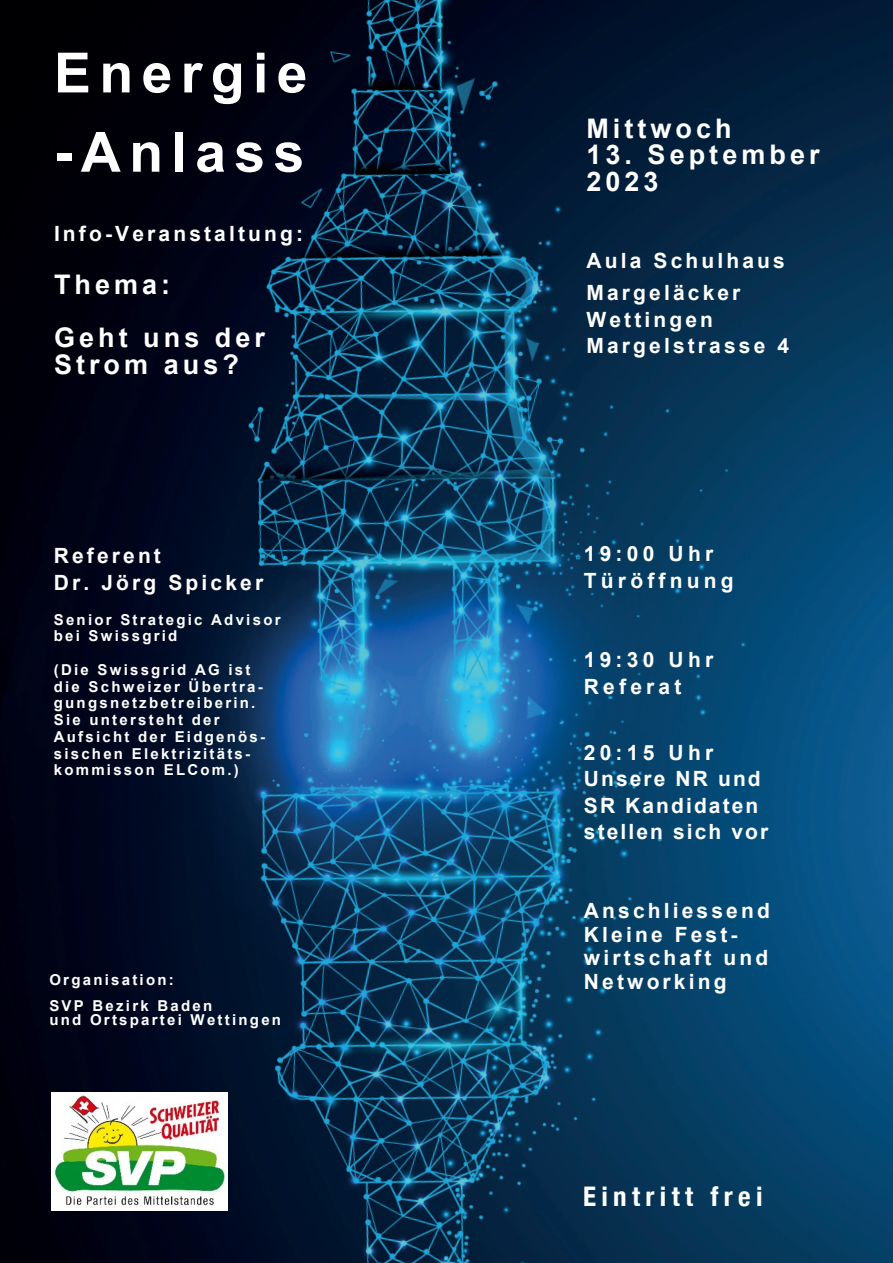
<style>
.page{position:relative;width:893px;height:1263px;background:#fff}
.page>*{position:absolute;margin:0;border:0;box-sizing:border-box;transform-origin:0 0}
.t1{font:700 55.5px/79.3px "Arial";letter-spacing:.15em;color:#fff}
.t2{font:700 27px/52.8px "Arial";letter-spacing:.15em;color:#fff}
.t3{font:700 condensed 27px "Helvetica Neue";letter-spacing:.2em;color:#fff}
.t4{font:700 21px/23.4px "Arial";letter-spacing:.15em;color:#fff}
.t5{font:700 21px/26.4px "Arial";letter-spacing:.1em;color:#fff}
.t6{font:700 21px/26.4px "Arial";letter-spacing:.2em;color:#fff}
.t7{font:700 15px/16.8px "Arial";letter-spacing:.15em;color:#fff}
</style>
<div class="page">
<img style="left:0;top:0;width:893px;height:1263px">
<img style="left:51px;top:1092px;width:176px;height:118px">
<h1 class="t1" style="left:54px;top:34px;width:255px">Energie -Anlass</h1>
<h3 class="t4" style="left:54px;top:222px;width:251px">Info-Veranstaltung:</h3>
<h2 class="t2" style="left:54px;top:259px;width:213px">Thema:<br>Geht uns der</h2>
<h2 class="t2" style="left:54px;top:338px;width:186px">Strom aus?</h2>
<h3 class="t4" style="left:54px;top:543px;width:211px;line-height:26.4px">Referent<br>Dr. Jörg Spicker</h3>
<p class="t7" style="left:54px;top:611px;width:228px">Senior Strategic Advisor bei Swissgrid</p>
<p class="t7" style="left:54px;top:661px;width:213px">(Die Swissgrid AG ist die Schweizer Übertra&shy;gungsnetzbetreiberin.<br>Sie untersteht der<br>Aufsicht der Eidgenös&shy;sischen Elektrizitäts&shy;kommisson ELCom.)</p>
<p class="t7" style="left:49px;top:966px;width:164px;line-height:26.4px">Organisation:<br>SVP Bezirk Baden</p>
<p class="t7" style="left:49px;top:1011px;width:233px">und Ortspartei Wettingen</p>
<h2 class="t2" style="left:586px;top:102px;width:147px">Mittwoch</h2>
<h2 class="t2" style="left:586px;top:142px;width:235px;line-height:26.4px">13. September<br>2023</h2>
<h3 class="t4" style="left:586px;top:245px;width:200px;line-height:31.8px">Aula Schulhaus<br>Margeläcker</h3>
<h3 class="t4" style="left:586px;top:306px;width:204px;line-height:26.4px">Wettingen<br>Margelstrasse 4</h3>
<h3 class="t6" style="left:584px;top:541px;width:151px">19:00 Uhr<br>Türöffnung</h3>
<h3 class="t6" style="left:584px;top:647px;width:131px">19:30 Uhr<br>Referat</h3>
<h3 class="t5" style="left:584px;top:739px;width:186px">20:15 Uhr<br>Unsere NR und<br>SR Kandidaten stellen sich vor</h3>
<h3 class="t4" style="left:584px;top:899px;width:188px">Anschliessend<br>Kleine Fest&shy;wirtschaft und<br>Networking</h3>
<h2 class="t3" style="left:583px;top:1174px;width:181px">Eintritt frei</h2>
</div>
